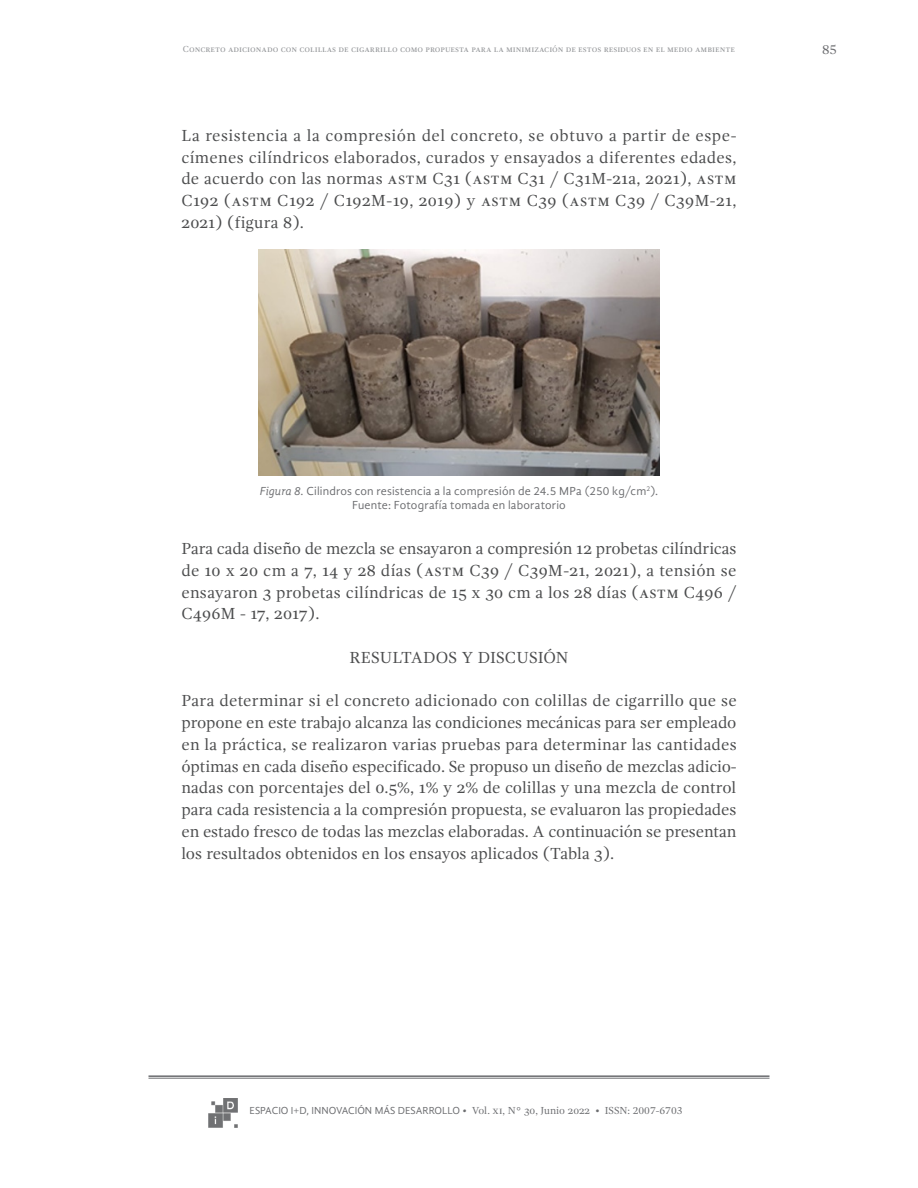
<style>
.page{position:relative;width:918px;height:1188px;background:#fff}
.page>*{position:absolute;margin:0;border:0;box-sizing:border-box;transform-origin:0 0}
.Párrafo_p{font:16.5px/21.8px "Gandhi Serif";letter-spacing:.015em;color:#4b4c4d;text-align:justify}
.Título{font:16.5px "Gandhi Serif";letter-spacing:.01em;color:#4b4c4d}
.t1{font:13.5px "Gandhi Serif";color:#6c6d70}
.pie_de_foto{font:12px/14.4px "Gandhi Sans";letter-spacing:.01em;color:#6c6d70;text-align:center}
.t2{font:10.5px "Gandhi Serif";color:#6c6d70}
.t3{font:9px "Gandhi Serif";color:#939598}
.s1{font-style:italic}
.s2{font-family:"Gandhi Sans"}
</style>
<div class="page">
<hr style="left:148px;top:1075px;width:622px;height:2px;background:#6c6d70">
<hr style="left:148px;top:1078px;width:622px;height:1px;background:#6c6d70">
<img style="left:208px;top:1098px;width:30px;height:29px">
<img style="left:258px;top:250px;width:402px;height:225px">
<p class="t3" style="left:183px;top:44px;width:554px">Concreto adicionado con colillas de cigarrillo como propuesta para la minimización de estos residuos en el medio ambiente</p>
<p class="t1" style="left:822px;top:42px;width:16px">85</p>
<p class="Párrafo_p" style="left:181px;top:125px;width:557px">La resistencia a la compresión del concreto, se obtuvo a partir de espe&shy;címenes cilíndricos elaborados, curados y ensayados a diferentes edades, de acuerdo con las normas astm C31 (astm C31 / C31M-21a, 2021), astm C192 (astm C192 / C192M-19, 2019) y astm C39 (astm C39 / C39M-21, 2021) (figura 8).</p>
<p class="pie_de_foto" style="left:260px;top:483px;width:400px"><span class="s1">Figura 8.</span> Cilindros con resistencia a la compresión de 24.5 MPa (250 kg/cm<sup>2</sup>).<br>Fuente: Fotografía tomada en laboratorio</p>
<p class="Párrafo_p" style="left:181px;top:538px;width:557px">Para cada diseño de mezcla se ensayaron a compresión 12 probetas cilíndricas de 10 x 20 cm a 7, 14 y 28 días (astm C39 / C39M-21, 2021), a tensión se ensayaron 3 probetas cilíndricas de 15 x 30 cm a los 28 días (astm C496 / C496M - 17, 2017).</p>
<p class="Título" style="left:349px;top:648px;width:221px">RESULTADOS Y DISCUSIÓN</p>
<p class="Párrafo_p" style="left:181px;top:690px;width:557px">Para determinar si el concreto adicionado con colillas de cigarrillo que se propone en este trabajo alcanza las condiciones mecánicas para ser empleado en la práctica, se realizaron varias pruebas para determinar las cantidades óptimas en cada diseño especificado. Se propuso un diseño de mezclas adicio&shy;nadas con porcentajes del 0.5%, 1% y 2% de colillas y una mezcla de control para cada resistencia a la compresión propuesta, se evaluaron las propiedades en estado fresco de todas las mezclas elaboradas. A continuación se presentan los resultados obtenidos en los ensayos aplicados (Tabla 3).</p>
<p class="t2" style="left:250px;top:1105px;width:435px"><span class="s2">ESPACIO I+D, INNOVACIÓN MÁS DESARROLLO</span> <span class="s1">•</span> Vol. xi, N° 30, Junio 2022 • ISSN: 2007-6703</p>
</div>
